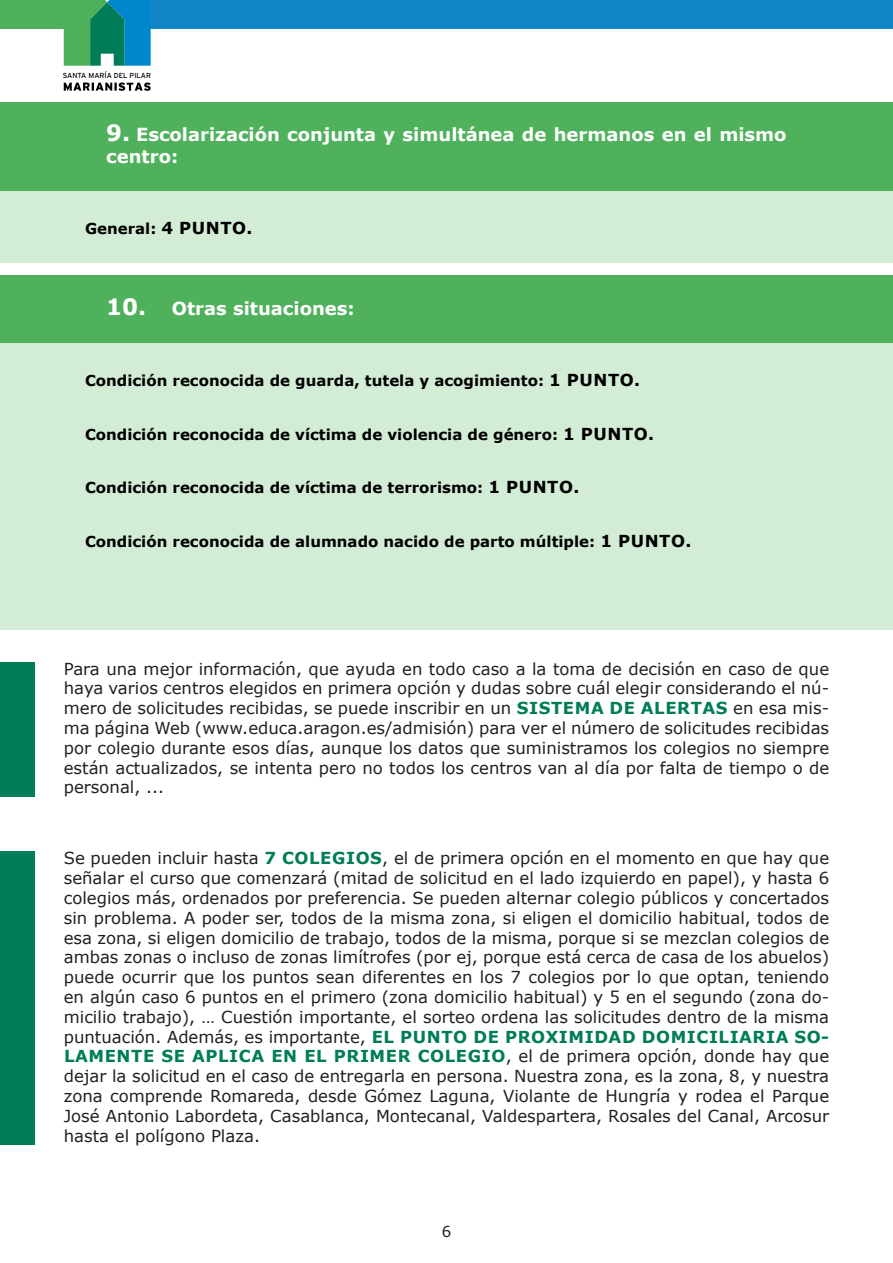
<style>
.page{position:relative;width:893px;height:1263px;background:#fff}
.page>*{position:absolute;margin:0;border:0;box-sizing:border-box;transform-origin:0 0}
.t1{font:700 18px/21.6px "Verdana";color:#fff}
.V_-_Nivel_1{font:16.5px/19.8px "Verdana";color:#231f20;text-align:justify}
.V_-_Nivel_3_Título_1{font:700 15px "Verdana";color:#000}
.t2{font:15px "Verdana";color:#231f20}
.t3{font:7.35px "Interstate";color:#000}
.s1{font-size:22.5px}
.s2{font-size:16.5px}
.s3{font-weight:700;color:#007d58}
</style>
<div class="page">
<div style="left:128px;top:0;width:765px;height:29px;background:#1285c8"></div>
<div style="left:0;top:0;width:88px;height:29px;background:#4fb15c"></div>
<svg style="left:64px;top:0;width:87px;height:66px"></svg>
<svg style="left:64px;top:83px;width:87px;height:8px"></svg>
<div style="left:0;top:102px;width:893px;height:90px;background:#4fb15c"></div>
<div style="left:0;top:191px;width:893px;height:72px;background:#d3ecd6"></div>
<div style="left:0;top:276px;width:893px;height:68px;background:#4fb15c"></div>
<div style="left:0;top:343px;width:893px;height:72px;background:#d3ecd6"></div>
<div style="left:0;top:397px;width:893px;height:71px;background:#d3ecd6"></div>
<div style="left:0;top:451px;width:893px;height:71px;background:#d3ecd6"></div>
<div style="left:0;top:505px;width:893px;height:71px;background:#d3ecd6"></div>
<div style="left:0;top:559px;width:893px;height:71px;background:#d3ecd6"></div>
<div style="left:0;top:662px;width:34px;height:135px;background:#007d58"></div>
<div style="left:0;top:852px;width:34px;height:293px;background:#007d58"></div>
<p class="t3" style="left:63px;top:71px;width:90px">SANTA MARÍA DEL PILAR</p>
<p class="t1" style="left:106px;top:124px;width:682px"><span class="s1">9.</span> Escolarización conjunta y simultánea de hermanos en el mismo centro:</p>
<p class="V_-_Nivel_3_Título_1" style="left:85px;top:218px;width:169px">General: <span class="s2">4 PUNTO.</span></p>
<p class="t1" style="left:106px;top:297px;width:250px"><span class="s1">10.</span> Otras situaciones:</p>
<p class="V_-_Nivel_3_Título_1" style="left:85px;top:370px;width:557px">Condición reconocida de guarda, tutela y acogimiento: <span class="s2">1 PUNTO.</span></p>
<p class="V_-_Nivel_3_Título_1" style="left:85px;top:423px;width:571px">Condición reconocida de víctima de violencia de género: <span class="s2">1 PUNTO.</span></p>
<p class="V_-_Nivel_3_Título_1" style="left:85px;top:477px;width:496px">Condición reconocida de víctima de terrorismo: <span class="s2">1 PUNTO.</span></p>
<p class="V_-_Nivel_3_Título_1" style="left:85px;top:531px;width:608px">Condición reconocida de alumnado nacido de parto múltiple: <span class="s2">1 PUNTO.</span></p>
<p class="V_-_Nivel_1" style="left:64px;top:659px;width:767px">Para una mejor información, que ayuda en todo caso a la toma de decisión en caso de que haya varios centros elegidos en primera opción y dudas sobre cuál elegir considerando el nú&shy;mero de solicitudes recibidas, se puede inscribir en un <span class="s3">SISTEMA DE ALERTAS</span> en esa mis&shy;ma página Web (www.educa.aragon.es/admisión) para ver el número de solicitudes recibidas por colegio durante esos días, aunque los datos que suministramos los colegios no siempre están actualizados, se intenta pero no todos los centros van al día por falta de tiempo o de personal, ...</p>
<p class="V_-_Nivel_1" style="left:64px;top:848px;width:767px">Se pueden incluir hasta <span class="s3">7 COLEGIOS</span>, el de primera opción en el momento en que hay que señalar el curso que comenzará (mitad de solicitud en el lado izquierdo en papel), y hasta 6 colegios más, ordenados por preferencia. Se pueden alternar colegio públicos y concertados sin problema. A poder ser, todos de la misma zona, si eligen el domicilio habitual, todos de esa zona, si eligen domicilio de trabajo, todos de la misma, porque si se mezclan colegios de ambas zonas o incluso de zonas limítrofes (por ej, porque está cerca de casa de los abuelos) puede ocurrir que los puntos sean diferentes en los 7 colegios por lo que optan, teniendo en algún caso 6 puntos en el primero (zona domicilio habitual) y 5 en el segundo (zona do&shy;micilio trabajo), … Cuestión importante, el sorteo ordena las solicitudes dentro de la misma puntuación. Además, es importante, <span class="s3">EL PUNTO DE PROXIMIDAD DOMICILIARIA SO-LAMENTE SE APLICA EN EL PRIMER COLEGIO</span>, el de primera opción, donde hay que dejar la solicitud en el caso de entregarla en persona. Nuestra zona, es la zona, 8, y nuestra zona comprende Romareda, desde Gómez Laguna, Violante de Hungría y rodea el Parque José Antonio Labordeta, Casablanca, Montecanal, Valdespartera, Rosales del Canal, Arcosur hasta el polígono Plaza.</p>
<p class="t2" style="left:442px;top:1221px;width:11px">6</p>
</div>
